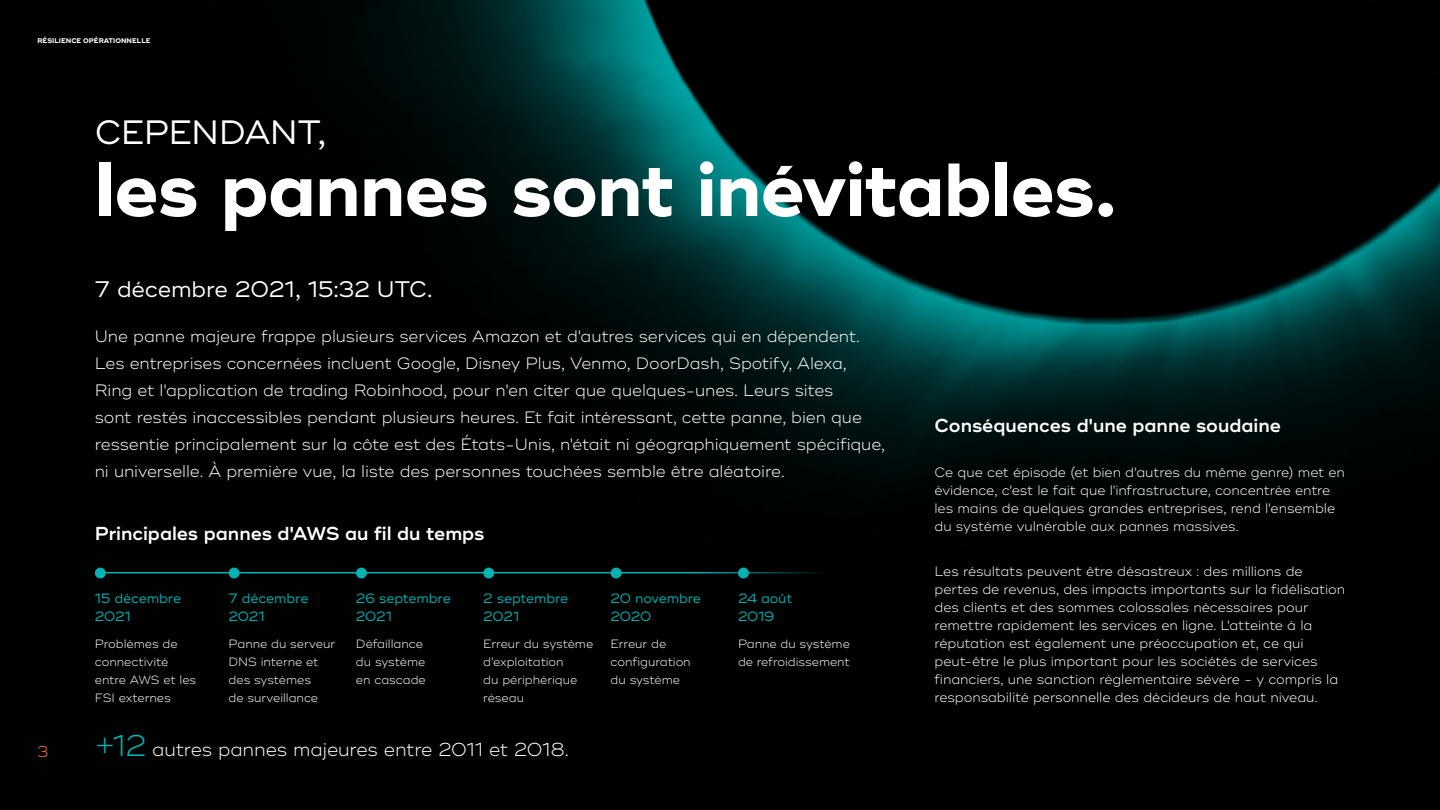
<style>
.page{position:relative;width:1440px;height:810px;background:#fff}
.page>*{position:absolute;margin:0;border:0;box-sizing:border-box;transform-origin:0 0}
.TOC_H{font:700 75px "Ridley Grotesk";letter-spacing:-.015em;color:#fff}
.TOC_H-2{font:33.75px "Ridley Grotesk";letter-spacing:-.025em;color:#fff}
.TOC_H-3{font:22.5px "Ridley Grotesk";letter-spacing:-.01em;color:#fff}
.TOC_H-4{font:600 18.75px "Ridley Grotesk";color:#fff}
.TOC_H-5{font:300 18.75px "Ridley Grotesk";letter-spacing:-.01em;color:#fff}
.TOC_H-6{font:300 16.5px/27px "Ridley Grotesk";letter-spacing:-.01em;color:#fff}
.t1{font:300 15.75px "Ridley Grotesk";color:#f37440}
.TOC_H-7{font:300 13.5px/18px "Ridley Grotesk";letter-spacing:-.01em;color:#fff}
.TOC_H-8{font:13.5px/18px "Ridley Grotesk";letter-spacing:-.01em;color:#00b2b2}
.TOC_H-9{font:300 12px/18px "Ridley Grotesk";letter-spacing:-.01em;color:#fff}
.t2{font:700 6.75px "Ridley Grotesk";color:#fff}
.s1{font-size:30px;color:#00b2b2}
</style>
<div class="page">
<img style="left:0;top:0;width:1440px;height:810px">
<hr style="left:100px;top:572px;width:597px;height:1px;background:#00b2b2">
<div style="left:95px;top:568px;width:11px;height:10px;background:#00b2b2;border-radius:50%"></div>
<div style="left:483px;top:568px;width:11px;height:10px;background:#00b2b2;border-radius:50%"></div>
<div style="left:356px;top:568px;width:11px;height:10px;background:#00b2b2;border-radius:50%"></div>
<div style="left:229px;top:568px;width:11px;height:10px;background:#00b2b2;border-radius:50%"></div>
<div style="left:611px;top:568px;width:11px;height:10px;background:#00b2b2;border-radius:50%"></div>
<hr style="left:697px;top:572px;width:132px;height:1px;background:#00b2b2">
<div style="left:738px;top:568px;width:11px;height:10px;background:#00b2b2;border-radius:50%"></div>
<p class="t2" style="left:38px;top:37px;width:115px">RÉSILIENCE OPÉRATIONNELLE</p>
<p class="TOC_H-2" style="left:95px;top:112px;width:233px">CEPENDANT,</p>
<p class="TOC_H" style="left:95px;top:145px;width:1023px">les pannes sont inévitables.</p>
<p class="TOC_H-3" style="left:95px;top:276px;width:339px">7 décembre 2021, 15:32 UTC.</p>
<p class="TOC_H-6" style="left:95px;top:323px;width:792px">Une panne majeure frappe plusieurs services Amazon et d'autres services qui en dépendent.<br>Les entreprises concernées incluent Google, Disney Plus, Venmo, DoorDash, Spotify, Alexa, Ring et l'application de trading Robinhood, pour n'en citer que quelques-unes. Leurs sites<br>sont restés inaccessibles pendant plusieurs heures. Et fait intéressant, cette panne, bien que ressentie principalement sur la côte est des États-Unis, n'était ni géographiquement spécifique, ni universelle. À première vue, la liste des personnes touchées semble être aléatoire.</p>
<p class="TOC_H-4" style="left:95px;top:522px;width:391px">Principales pannes d'AWS au fil du temps</p>
<p class="TOC_H-8" style="left:95px;top:590px;width:88px">15 décembre<br>2021</p>
<p class="TOC_H-9" style="left:95px;top:635px;width:103px">Problèmes de connectivité entre AWS et les<br>FSI externes</p>
<p class="TOC_H-8" style="left:229px;top:590px;width:81px">7 décembre<br>2021</p>
<p class="TOC_H-9" style="left:229px;top:635px;width:108px">Panne du serveur<br>DNS interne et des systèmes<br>de surveillance</p>
<p class="TOC_H-8" style="left:356px;top:590px;width:96px">26 septembre<br>2021</p>
<p class="TOC_H-9" style="left:356px;top:635px;width:71px">Défaillance du système en cascade</p>
<p class="TOC_H-8" style="left:483px;top:590px;width:87px">2 septembre<br>2021</p>
<p class="TOC_H-9" style="left:483px;top:635px;width:111px">Erreur du système d'exploitation<br>du périphérique réseau</p>
<p class="t1" style="left:38px;top:742px;width:12px">3</p>
<p class="TOC_H-5" style="left:95px;top:738px;width:475px"><span class="s1">+12</span> autres pannes majeures entre 2011 et 2018.</p>
<p class="TOC_H-8" style="left:611px;top:590px;width:92px">20 novembre<br>2020</p>
<p class="TOC_H-9" style="left:611px;top:635px;width:82px">Erreur de configuration du système</p>
<p class="TOC_H-8" style="left:738px;top:590px;width:56px">24 août<br>2019</p>
<p class="TOC_H-9" style="left:738px;top:635px;width:113px">Panne du système de refroidissement</p>
<p class="TOC_H-4" style="left:934px;top:414px;width:348px">Conséquences d'une panne soudaine</p>
<p class="TOC_H-7" style="left:934px;top:464px;width:412px">Ce que cet épisode (et bien d'autres du même genre) met en évidence, c'est le fait que l'infrastructure, concentrée entre les mains de quelques grandes entreprises, rend l'ensemble du système vulnérable aux pannes massives.</p>
<p class="TOC_H-7" style="left:934px;top:563px;width:412px">Les résultats peuvent être désastreux : des millions de pertes de revenus, des impacts importants sur la fidélisation des clients et des sommes colossales nécessaires pour remettre rapidement les services en ligne. L'atteinte à la réputation est également une préoccupation et, ce qui peut-être le plus important pour les sociétés de services financiers, une sanction réglementaire sévère - y compris la responsabilité personnelle des décideurs de haut niveau.</p>
</div>
